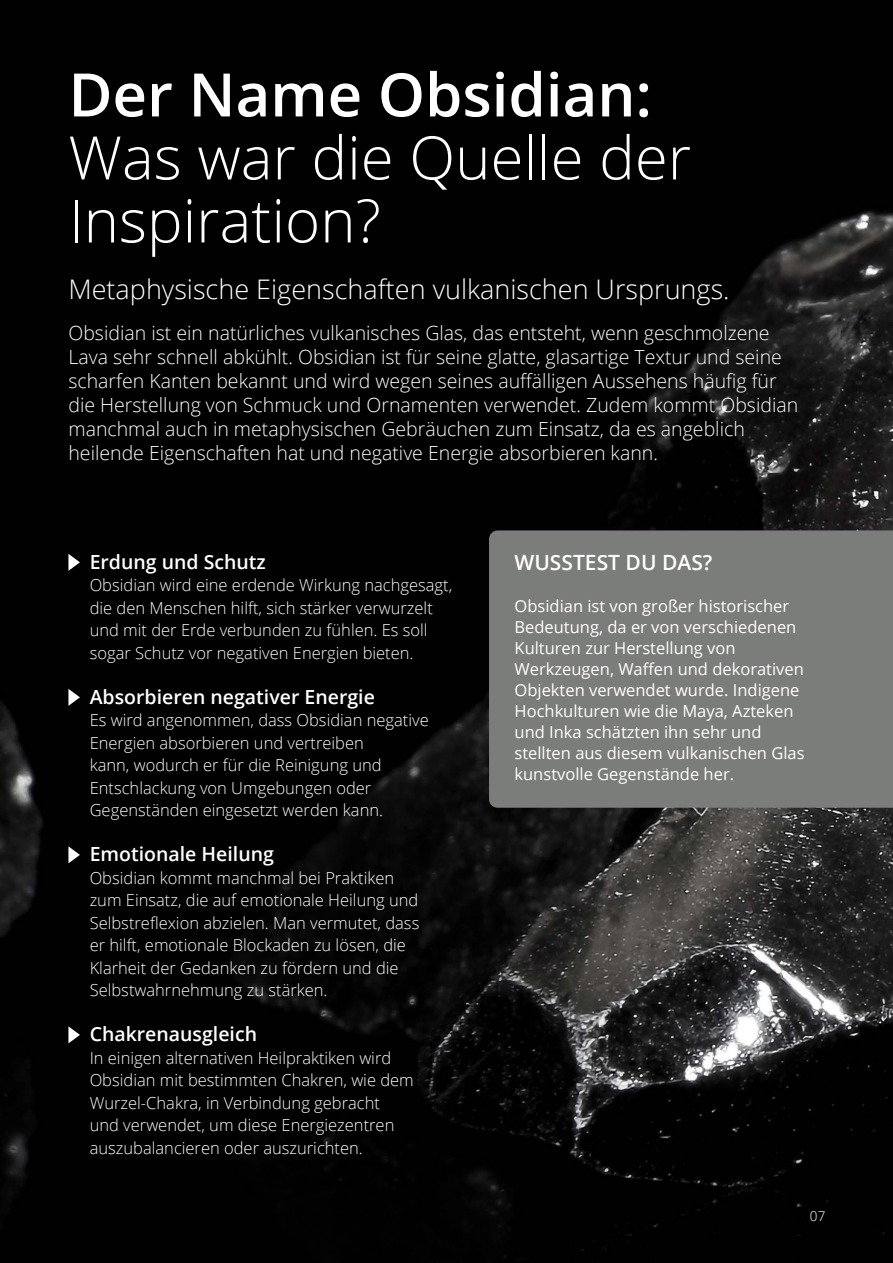
<style>
.page{position:relative;width:893px;height:1263px;background:#fff}
.page>*{position:absolute;margin:0;border:0;box-sizing:border-box;transform-origin:0 0}
.t1{font:300 60px/63px "Open Sans";color:#fff}
.t2{font:600 60px "Open Sans";color:#fff}
.t3{font:300 27px "Open Sans";color:#fff}
.t4{font:600 21px "Open Sans";color:#fff}
.t5{font:300 19.5px/24px "Open Sans";color:#fff}
.t6{font:600 19.5px "Open Sans";color:#fff}
.t7{font:300 16.5px/22.5px "Open Sans";color:#fff}
.t8{font:16.5px/21px "Open Sans";color:#fff}
.t9{font:300 13.5px "Open Sans";color:#fff}
</style>
<div class="page">
<img style="left:0;top:0;width:893px;height:1263px">
<svg style="left:68px;top:554px;width:12px;height:17px"></svg>
<svg style="left:68px;top:689px;width:12px;height:17px"></svg>
<svg style="left:68px;top:846px;width:12px;height:17px"></svg>
<svg style="left:68px;top:1026px;width:12px;height:17px"></svg>
<div style="left:489px;top:530px;width:404px;height:278px;background:#7b7d7a"></div>
<h1 class="t2" style="left:68px;top:53px;width:585px">Der Name Obsidian:</h1>
<h1 class="t1" style="left:68px;top:125px;width:624px">Was war die Quelle der<br>Inspiration?</h1>
<h2 class="t3" style="left:68px;top:270px;width:663px">Metaphysische Eigenschaften vulkanischen Ursprungs.</h2>
<p class="t5" style="left:68px;top:320px;width:731px">Obsidian ist ein natürliches vulkanisches Glas, das entsteht, wenn geschmolzene Lava sehr schnell abkühlt. Obsidian ist für seine glatte, glasartige Textur und seine scharfen Kanten bekannt und wird wegen seines auffälligen Aussehens häufig für die Herstellung von Schmuck und Ornamenten verwendet. Zudem kommt Obsidian manchmal auch in metaphysischen Gebräuchen zum Einsatz, da es angeblich heilende Eigenschaften hat und negative Energie absorbieren kann.</p>
<p class="t6" style="left:90px;top:548px;width:178px">Erdung und Schutz</p>
<p class="t7" style="left:90px;top:573px;width:364px">Obsidian wird eine erdende Wirkung nachgesagt, die den Menschen hilft, sich stärker verwurzelt und mit der Erde verbunden zu fühlen. Es soll sogar Schutz vor negativen Energien bieten.</p>
<p class="t6" style="left:90px;top:683px;width:287px">Absorbieren negativer Energie</p>
<p class="t7" style="left:90px;top:708px;width:341px">Es wird angenommen, dass Obsidian negative Energien absorbieren und vertreiben<br>kann, wodurch er für die Reinigung und Entschlackung von Umgebungen oder Gegenständen eingesetzt werden kann.</p>
<p class="t6" style="left:90px;top:841px;width:186px">Emotionale Heilung</p>
<p class="t7" style="left:90px;top:866px;width:331px">Obsidian kommt manchmal bei Praktiken zum Einsatz, die auf emotionale Heilung und Selbstreflexion abzielen. Man vermutet, dass er hilft, emotionale Blockaden zu lösen, die Klarheit der Gedanken zu fördern und die Selbstwahrnehmung zu stärken.</p>
<p class="t6" style="left:90px;top:1021px;width:169px">Chakrenausgleich</p>
<p class="t7" style="left:90px;top:1046px;width:326px">In einigen alternativen Heilpraktiken wird Obsidian mit bestimmten Chakren, wie dem Wurzel-Chakra, in Verbindung gebracht<br>und verwendet, um diese Energiezentren auszubalancieren oder auszurichten.</p>
<p class="t4" style="left:514px;top:548px;width:199px">WUSSTEST DU DAS?</p>
<p class="t8" style="left:514px;top:595px;width:292px">Obsidian ist von großer historischer Bedeutung, da er von verschiedenen Kulturen zur Herstellung von Werkzeugen, Waffen und dekorativen Objekten verwendet wurde. Indigene Hochkulturen wie die Maya, Azteken und Inka schätzten ihn sehr und stellten aus diesem vulkanischen Glas kunstvolle Gegenstände her.</p>
<p class="t9" style="left:810px;top:1207px;width:17px">07</p>
</div>
